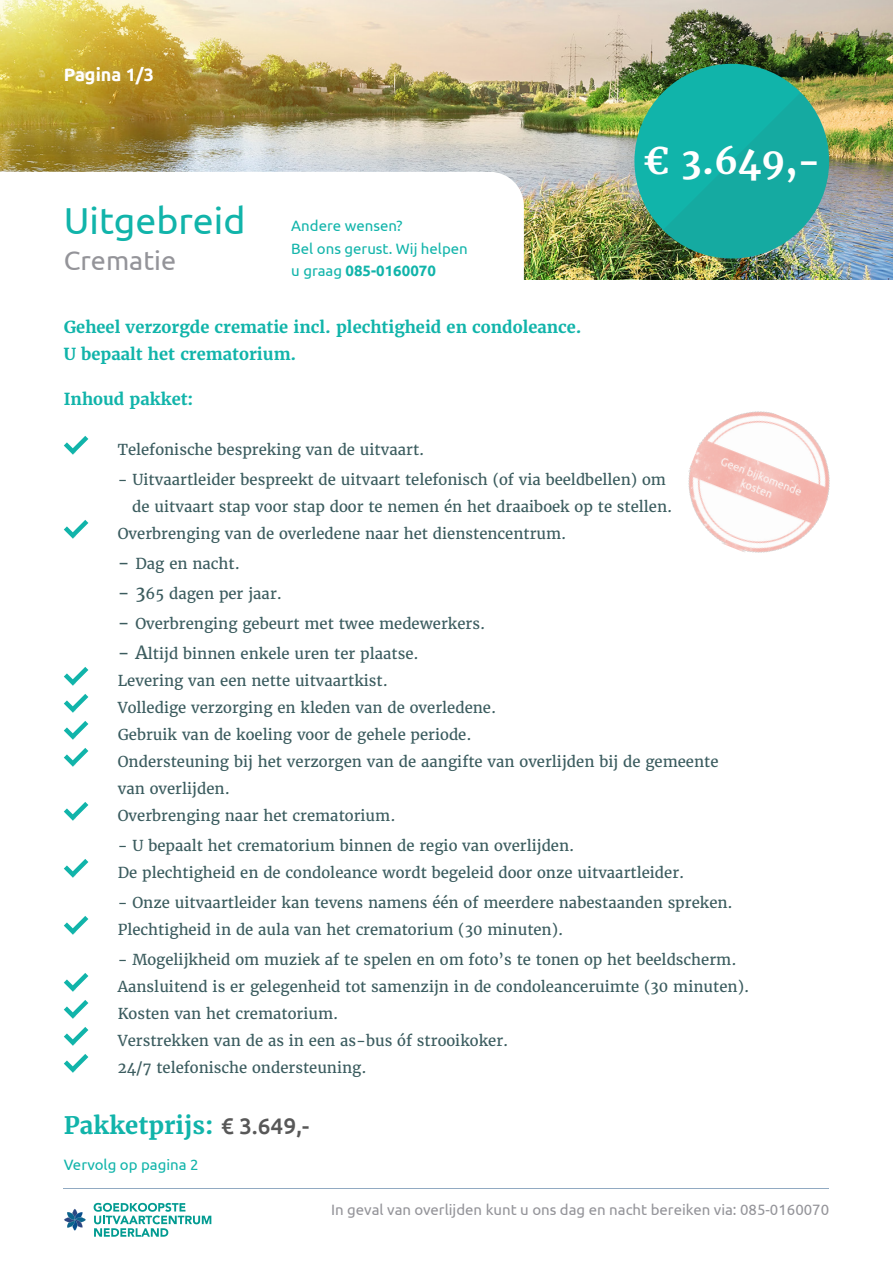
<style>
.page{position:relative;width:893px;height:1263px;background:#fff}
.page>*{position:absolute;margin:0;border:0;box-sizing:border-box;transform-origin:0 0}
.t1{font:37.5px "Ubuntu";color:#11b4aa}
.t2{font:700 36px "Merriweather";color:#fff}
.t3{font:27px "Ubuntu";color:#949499}
.t4{font:700 24px "Merriweather";color:#11b4aa}
.t5{font:700 18px "Ubuntu";color:#fff}
.t6{font:700 16.5px/27px "Merriweather";color:#11b4aa}
.t7{font:15px/27px "Merriweather";color:#3b5c5f}
.t8{font:15px/27px "Merriweather";color:#3b5c5e}
.t9{font:15px/22.2px "Ubuntu";color:#11b4aa}
.t10{font:15px "Ubuntu";color:#949499}
.s1{font-weight:700}
.s2{font-size:18px;color:#3b5c5e}
.s3{font-family:"Ubuntu";font-weight:500;font-size:22.5px;color:#585858}
</style>
<div class="page">
<img style="left:0;top:0;width:893px;height:280px">
<div style="left:634px;top:64px;width:195px;height:194px;background:#11b4aa;border-radius:50%"></div>
<img style="left:663px;top:92px;width:176px;height:176px">
<svg style="left:64px;top:436px;width:24px;height:19px"></svg>
<svg style="left:64px;top:520px;width:24px;height:19px"></svg>
<svg style="left:64px;top:667px;width:24px;height:19px"></svg>
<svg style="left:64px;top:694px;width:24px;height:19px"></svg>
<svg style="left:64px;top:721px;width:24px;height:19px"></svg>
<svg style="left:64px;top:748px;width:24px;height:19px"></svg>
<svg style="left:64px;top:802px;width:24px;height:19px"></svg>
<svg style="left:64px;top:859px;width:24px;height:19px"></svg>
<svg style="left:64px;top:916px;width:24px;height:19px"></svg>
<svg style="left:64px;top:973px;width:24px;height:19px"></svg>
<svg style="left:64px;top:1000px;width:24px;height:19px"></svg>
<svg style="left:64px;top:1027px;width:24px;height:19px"></svg>
<svg style="left:64px;top:1054px;width:24px;height:19px"></svg>
<svg style="left:0;top:172px;width:524px;height:108px"></svg>
<hr style="left:64px;top:1188px;width:765px;height:1px;background:#91aac2">
<img style="left:688px;top:411px;width:142px;height:142px">
<svg style="left:64px;top:1209px;width:22px;height:22px"></svg>
<svg style="left:94px;top:1203px;width:117px;height:34px"></svg>
<p class="t5" style="left:64px;top:64px;width:92px">Pagina 1/3</p>
<h1 class="t1" style="left:64px;top:198px;width:183px">Uitgebreid</h1>
<h3 class="t3" style="left:64px;top:244px;width:114px">Crematie</h3>
<p class="t9" style="left:291px;top:215px;width:178px">Andere wensen?<br>Bel ons gerust. Wij helpen u graag <span class="s1">085-0160070</span></p>
<h2 class="t2" style="left:643px;top:138px;width:180px">€ 3.649,-</h2>
<p class="t6" style="left:64px;top:314px;width:519px">Geheel verzorgde crematie incl. plechtigheid en condoleance.<br>U bepaalt het crematorium.</p>
<p class="t6" style="left:64px;top:385px;width:131px">Inhoud pakket:</p>
<p class="t7" style="left:118px;top:436px;width:308px">Telefonische bespreking van de uitvaart.</p>
<p class="t8" style="left:132px;top:466px;width:542px;text-indent:-15px">- Uitvaartleider bespreekt de uitvaart telefonisch (of via beeldbellen) om de uitvaart stap voor stap door te nemen én het draaiboek op te stellen.</p>
<p class="t7" style="left:118px;top:520px;width:450px">Overbrenging van de overledene naar het dienstencentrum.</p>
<p class="t7" style="left:118px;top:550px;width:124px"><span class="s2">-</span> Dag en nacht.</p>
<p class="t7" style="left:118px;top:580px;width:166px"><span class="s2">- 3</span>65 dagen per jaar.</p>
<p class="t7" style="left:118px;top:610px;width:369px"><span class="s2">-</span> Overbrenging gebeurt met twee medewerkers.</p>
<p class="t7" style="left:118px;top:640px;width:602px"><span class="s2">- A</span>ltijd binnen enkele uren ter plaatse.<br>Levering van een nette uitvaartkist.<br>Volledige verzorging en kleden van de overledene.<br>Gebruik van de koeling voor de gehele periode.<br>Ondersteuning bij het verzorgen van de aangifte van overlijden bij de gemeente van overlijden.<br>Overbrenging naar het crematorium.</p>
<p class="t8" style="left:118px;top:832px;width:458px">- U bepaalt het crematorium binnen de regio van overlijden.</p>
<p class="t7" style="left:118px;top:859px;width:568px">De plechtigheid en de condoleance wordt begeleid door onze uitvaartleider.</p>
<p class="t8" style="left:118px;top:889px;width:616px">- Onze uitvaartleider kan tevens namens één of meerdere nabestaanden spreken.</p>
<p class="t7" style="left:118px;top:916px;width:447px">Plechtigheid in de aula van het crematorium (30 minuten).</p>
<p class="t8" style="left:118px;top:946px;width:620px">- Mogelijkheid om muziek af te spelen en om foto’s te tonen op het beeldscherm.</p>
<p class="t7" style="left:118px;top:973px;width:633px">Aansluitend is er gelegenheid tot samenzijn in de condoleanceruimte (30 minuten).<br>Kosten van het crematorium.<br>Verstrekken van de as in een as-bus óf strooikoker.<br>24/7 telefonische ondersteuning.</p>
<h3 class="t4" style="left:64px;top:1110px;width:247px">Pakketprijs: <span class="s3">€ 3.649,-</span></h3>
<p class="t9" style="left:64px;top:1153px;width:136px">Vervolg op pagina 2</p>
<p class="t10" style="left:331px;top:1201px;width:500px">In geval van overlijden kunt u ons dag en nacht bereiken via: 085-0160070</p>
</div>
